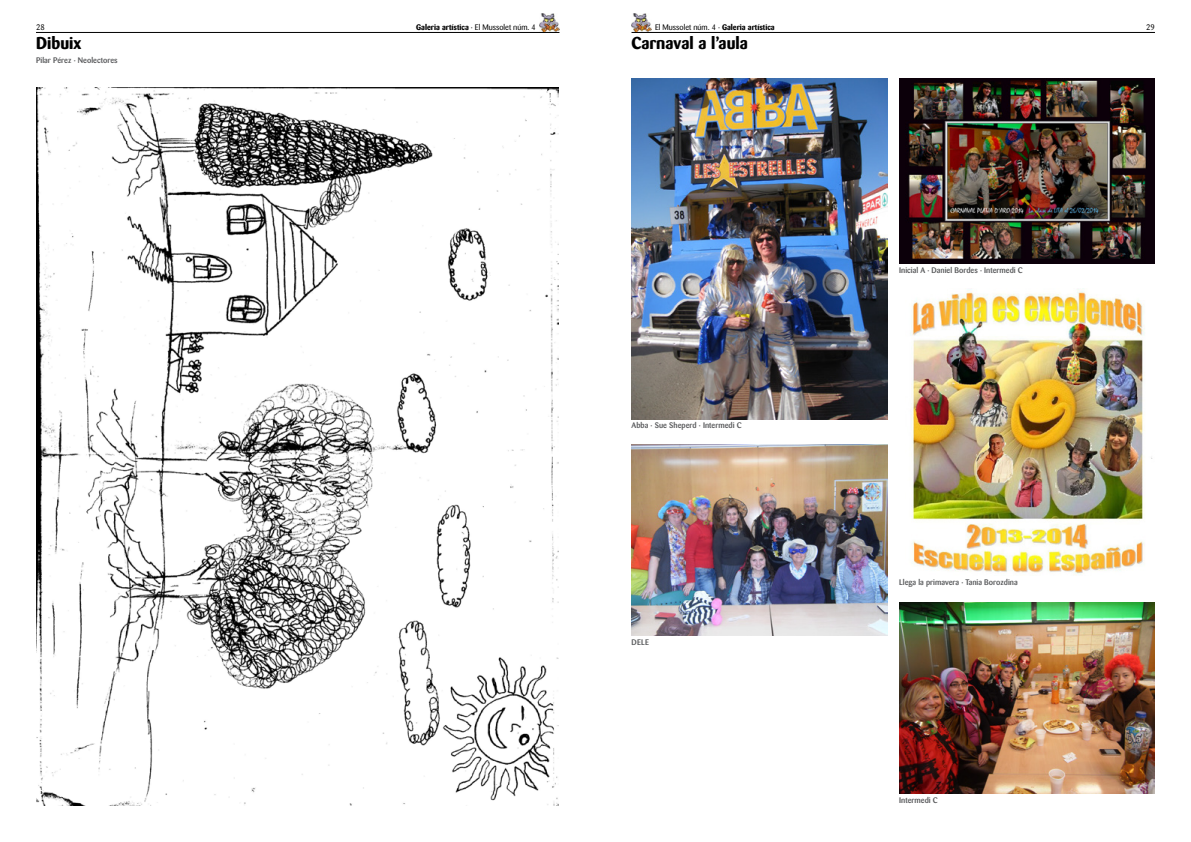
<style>
.page{position:relative;width:1191px;height:842px;background:#fff}
.page>*{position:absolute;margin:0;border:0;box-sizing:border-box;transform-origin:0 0}
.t1{font:700 17px "Barmeno";color:#000}
.t2{font:500 8px "Barmeno";color:#58595b}
.t3{font:8px "Barmeno";color:#000}
.t4{font:700 8px "Barmeno";color:#000}
.s1{font-weight:400}
.s2{font-weight:700}
</style>
<div class="page">
<img style="left:539px;top:14px;width:20px;height:18px">
<img style="left:631px;top:14px;width:20px;height:18px">
<hr style="left:36px;top:32px;width:523px;height:1px;background:#000">
<hr style="left:631px;top:32px;width:524px;height:1px;background:#000">
<img style="left:36px;top:87px;width:523px;height:719px">
<img style="left:631px;top:78px;width:256px;height:341px">
<img style="left:899px;top:78px;width:256px;height:185px">
<img style="left:910px;top:289px;width:243px;height:287px">
<img style="left:631px;top:444px;width:256px;height:192px">
<img style="left:899px;top:602px;width:256px;height:192px">
<p class="t3" style="left:36px;top:22px;width:10px">28</p>
<p class="t4" style="left:416px;top:23px;width:121px">Galeria artística <span class="s1">· El Mussolet núm. 4</span></p>
<p class="t3" style="left:655px;top:23px;width:121px">El Mussolet núm. 4 · <span class="s2">Galeria artística</span></p>
<p class="t3" style="left:1146px;top:22px;width:10px">29</p>
<h1 class="t1" style="left:631px;top:33px;width:118px">Carnaval a l’aula</h1>
<h1 class="t1" style="left:36px;top:33px;width:46px">Dibuix</h1>
<p class="t2" style="left:36px;top:55px;width:83px">Pilar Pérez · Neolectores</p>
<p class="t2" style="left:631px;top:421px;width:112px">Abba · Sue Sheperd · Intermedi C</p>
<p class="t2" style="left:631px;top:638px;width:19px">DELE</p>
<p class="t2" style="left:899px;top:265px;width:125px">Inicial A · Daniel Bordes · Intermedi C</p>
<p class="t2" style="left:899px;top:577px;width:120px">Llega la primavera · Tania Borozdina</p>
<p class="t2" style="left:899px;top:795px;width:40px">Intermedi C</p>
</div>
